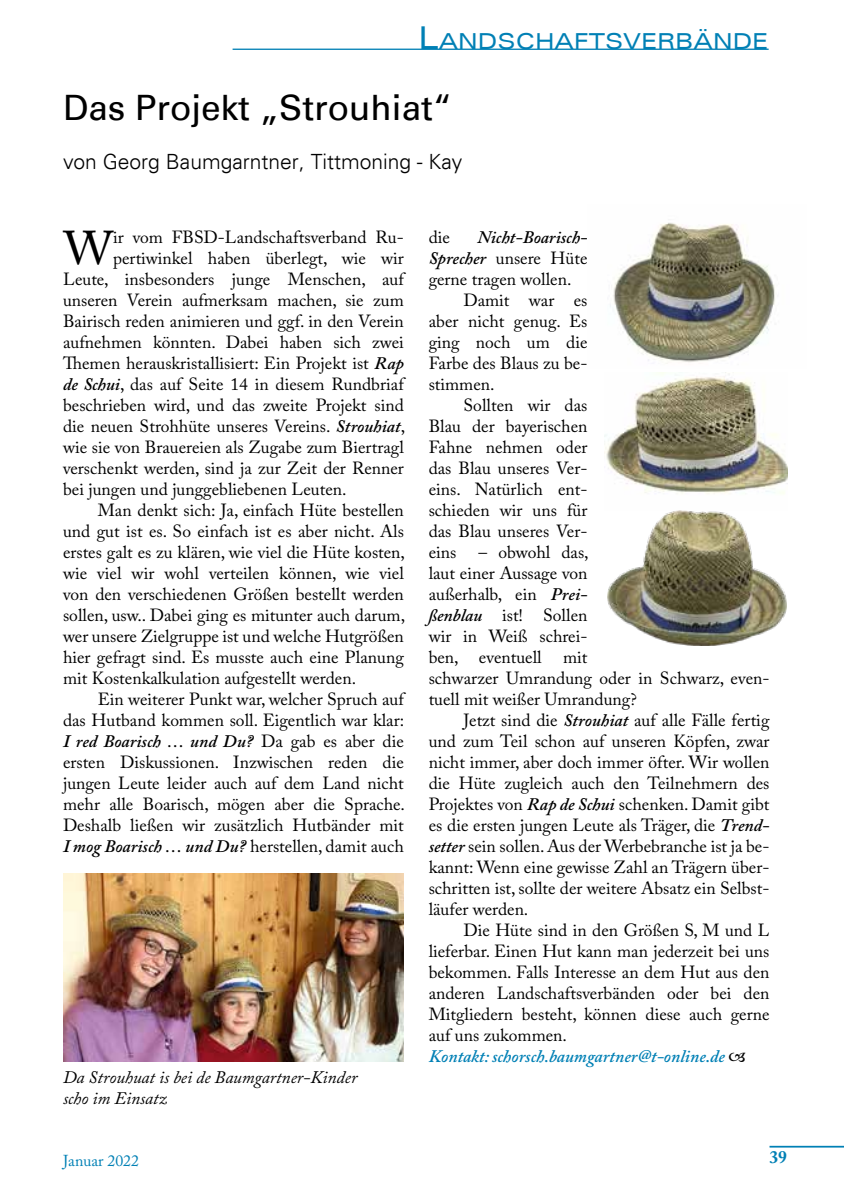
<style>
.page{position:relative;width:844px;height:1191px;background:#fff}
.page>*{position:absolute;margin:0;border:0;box-sizing:border-box;transform-origin:0 0}
.t1{font:47.07px "Adobe Caslon Pro";color:#000}
.t2{font:35px "Univers";color:#000}
.t3{font:expanded 22.05px "Univers";color:#0080b5}
.t4{font:300 21px "Univers";color:#000}
.t5{font:17.5px/21px "Adobe Caslon Pro";color:#000;text-align:justify}
.t6{font:italic 17.5px/21px "Adobe Caslon Pro";color:#000}
.t7{font:italic 600 17.5px "Adobe Caslon Pro";color:#000}
.t8{font:italic 600 17.5px "Adobe Caslon Pro";color:#0080b5}
.t9{font:700 17.5px "Adobe Caslon Pro";color:#0080b5}
.t10{font:15.75px "Adobe Caslon Pro";color:#0080b5}
.s1{font-size:31.5px}
.s2{font-weight:600;font-style:italic}
.s3{font-weight:400;font-style:normal}
</style>
<div class="page">
<hr style="left:769px;top:1145px;width:74px;height:2px;background:#0080b5">
<img style="left:63px;top:873px;width:341px;height:188px">
<img style="left:604px;top:373px;width:183px;height:121px">
<img style="left:610px;top:222px;width:165px;height:142px">
<img style="left:607px;top:511px;width:179px;height:134px">
<hr style="left:232px;top:49px;width:536px;height:1px;background:#0080b5">
<p class="t3" style="left:417px;top:28px;width:352px"><span class="s1">L</span>ANDSCHAFTSVERBÄNDE</p>
<h2 class="t2" style="left:63px;top:86px;width:390px">Das Projekt „Strouhiat“</h2>
<p class="t4" style="left:63px;top:149px;width:401px">von Georg Baumgarntner, Tittmoning - Kay</p>
<h1 class="t1" style="left:64px;top:220px;width:51px">W</h1>
<p class="t5" style="left:113px;top:226px;width:292px">ir vom FBSD-Landschaftsverband Ru-</p>
<p class="t5" style="left:113px;top:247px;width:292px">pertiwinkel haben überlegt, wie wir</p>
<p class="t5" style="left:63px;top:268px;width:342px">Leute, insbesonders junge Menschen, auf</p>
<p class="t5" style="left:63px;top:289px;width:342px">unseren Verein aufmerksam machen, sie zum</p>
<p class="t5" style="left:63px;top:310px;width:342px">Bairisch reden animieren und ggf. in den Verein</p>
<p class="t5" style="left:63px;top:331px;width:342px">aufnehmen könnten. Dabei haben sich zwei</p>
<p class="t5" style="left:63px;top:352px;width:342px">Themen herauskristallisiert: Ein Projekt ist <span class="s2">Rap</span></p>
<p class="t5" style="left:63px;top:373px;width:342px"><span class="s2">de Schui</span>, das auf Seite 14 in diesem Rundbriaf</p>
<p class="t5" style="left:63px;top:394px;width:342px">beschrieben wird, und das zweite Projekt sind</p>
<p class="t5" style="left:63px;top:415px;width:343px">die neuen Strohhüte unseres Vereins. <span class="s2">Strouhiat</span>,</p>
<p class="t5" style="left:63px;top:436px;width:342px">wie sie von Brauereien als Zugabe zum Biertragl</p>
<p class="t5" style="left:63px;top:457px;width:342px">verschenkt werden, sind ja zur Zeit der Renner</p>
<p class="t5" style="left:63px;top:478px;width:285px">bei jungen und junggebliebenen Leuten.</p>
<p class="t5" style="left:98px;top:499px;width:307px">Man denkt sich: Ja, einfach Hüte bestellen</p>
<p class="t5" style="left:63px;top:520px;width:342px">und gut ist es. So einfach ist es aber nicht. Als</p>
<p class="t5" style="left:63px;top:541px;width:343px">erstes galt es zu klären, wie viel die Hüte kosten,</p>
<p class="t5" style="left:63px;top:562px;width:342px">wie viel wir wohl verteilen können, wie viel</p>
<p class="t5" style="left:63px;top:583px;width:342px">von den verschiedenen Größen bestellt werden</p>
<p class="t5" style="left:63px;top:604px;width:343px">sollen, usw.. Dabei ging es mitunter auch darum,</p>
<p class="t5" style="left:63px;top:625px;width:342px">wer unsere Zielgruppe ist und welche Hutgrößen</p>
<p class="t5" style="left:63px;top:646px;width:342px">hier gefragt sind. Es musste auch eine Planung</p>
<p class="t5" style="left:63px;top:667px;width:294px">mit Kostenkalkulation aufgestellt werden.</p>
<p class="t5" style="left:98px;top:688px;width:307px">Ein weiterer Punkt war, welcher Spruch auf</p>
<p class="t5" style="left:63px;top:709px;width:343px">das Hutband kommen soll. Eigentlich war klar:</p>
<p class="t7" style="left:63px;top:730px;width:342px">I red Boarisch … und Du? <span class="s3">Da gab es aber die</span></p>
<p class="t5" style="left:63px;top:751px;width:342px">ersten Diskussionen. Inzwischen reden die</p>
<p class="t5" style="left:63px;top:772px;width:342px">jungen Leute leider auch auf dem Land nicht</p>
<p class="t5" style="left:63px;top:793px;width:343px">mehr alle Boarisch, mögen aber die Sprache.</p>
<p class="t5" style="left:63px;top:814px;width:342px">Deshalb ließen wir zusätzlich Hutbänder mit</p>
<p class="t5" style="left:63px;top:835px;width:342px"><span class="s2">I mog Boarisch … und Du?</span> herstellen, damit auch</p>
<p class="t6" style="left:63px;top:1066px;width:295px">Da Strouhuat is bei de Baumgartner-Kinder scho im Einsatz</p>
<p class="t5" style="left:428px;top:226px;width:23px">die</p>
<p class="t7" style="left:477px;top:226px;width:111px">Nicht-Boarisch-</p>
<p class="t5" style="left:428px;top:247px;width:160px"><span class="s2">Sprecher</span> unsere Hüte</p>
<p class="t5" style="left:428px;top:268px;width:144px">gerne tragen wollen.</p>
<p class="t5" style="left:463px;top:289px;width:125px">Damit war es</p>
<p class="t5" style="left:428px;top:310px;width:160px">aber nicht genug. Es</p>
<p class="t5" style="left:428px;top:331px;width:160px">ging noch um die</p>
<p class="t5" style="left:428px;top:352px;width:160px">Farbe des Blaus zu be-</p>
<p class="t5" style="left:428px;top:373px;width:67px">stimmen.</p>
<p class="t5" style="left:463px;top:394px;width:125px">Sollten wir das</p>
<p class="t5" style="left:428px;top:415px;width:160px">Blau der bayerischen</p>
<p class="t5" style="left:428px;top:436px;width:160px">Fahne nehmen oder</p>
<p class="t5" style="left:428px;top:457px;width:160px">das Blau unseres Ver-</p>
<p class="t5" style="left:428px;top:478px;width:160px">eins. Natürlich ent-</p>
<p class="t5" style="left:428px;top:499px;width:160px">schieden wir uns für</p>
<p class="t5" style="left:428px;top:520px;width:160px">das Blau unseres Ver-</p>
<p class="t5" style="left:428px;top:541px;width:29px">eins</p>
<p class="t5" style="left:428px;top:541px;width:342px;text-align:left;text-indent:50px">– obwohl das,<br>laut einer Aussage von<br>außerhalb, ein <span class="s2">Prei-<br>ßenblau</span> ist! Sollen<br>wir in Weiß schrei-<br>ben, eventuell mit<br>schwarzer Umrandung oder in Schwarz, even&shy;tuell mit weißer Umrandung?</p>
<p class="t5" style="left:428px;top:709px;width:342px;text-indent:35px">Jetzt sind die <span class="s2">Strouhiat</span> auf alle Fälle fertig und zum Teil schon auf unseren Köpfen, zwar nicht immer, aber doch immer öfter. Wir wollen die Hüte zugleich auch den Teilnehmern des Projektes von <span class="s2">Rap de Schui</span> schenken. Damit gibt es die ersten jungen Leute als Träger, die <span class="s2">Trend&shy;setter</span> sein sollen. Aus der Werbebranche ist ja be&shy;kannt: Wenn eine gewisse Zahl an Trägern über&shy;schritten ist, sollte der weitere Absatz ein Selbst&shy;läufer werden.</p>
<p class="t5" style="left:428px;top:919px;width:342px;text-indent:35px">Die Hüte sind in den Größen S, M und L lieferbar. Einen Hut kann man jederzeit bei uns bekommen. Falls Interesse an dem Hut aus den anderen Landschaftsverbänden oder bei den Mitgliedern besteht, können diese auch gerne auf uns zukommen.</p>
<p class="t8" style="left:428px;top:1045px;width:298px">Kontakt: schorsch.baumgartner@t-online.de</p>
<p class="t10" style="left:63px;top:1151px;width:77px">Januar 2022</p>
<p class="t9" style="left:769px;top:1146px;width:19px">39</p>
</div>
